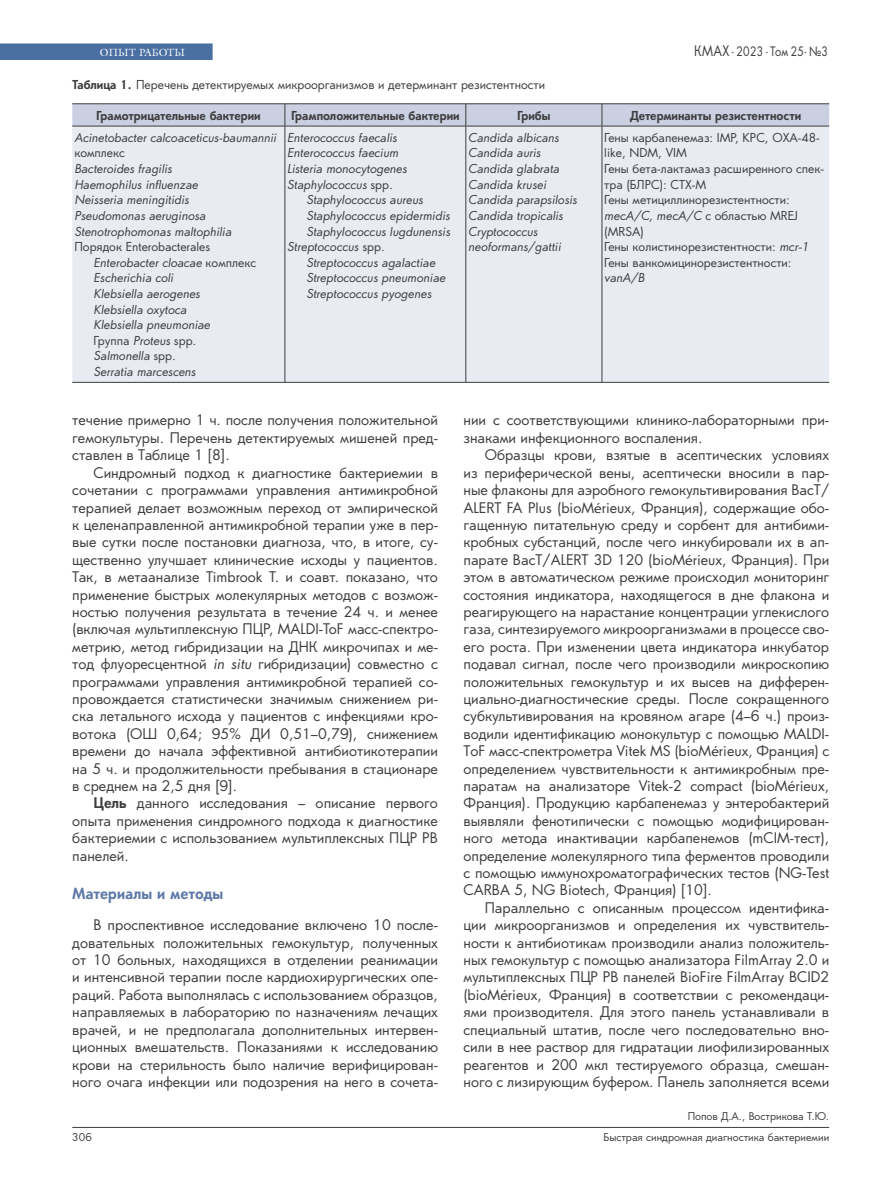
<style>
.page{position:relative;width:893px;height:1191px;background:#fff}
.page>*{position:absolute;margin:0;border:0;box-sizing:border-box;transform-origin:0 0}
.t1{font:700 15px "Orenburg C";letter-spacing:.01em;color:#5e79a8}
.t2{font:14.25px/17.4px "Orenburg C";color:#3e3e3f;text-align:justify}
.t3{font:12.75px "Orenburg C";letter-spacing:.015em;color:#3e3e3f;scale:.83 1}
.t4{font:italic 12px/15.6px "Orenburg C";color:#3e3e3f}
.t5{font:12px/15.6px "Orenburg C";color:#3e3e3f}
.t6{font:700 12px "Orenburg C";color:#3e3e3f}
.t7{font:10.5px "Orenburg C";color:#3e3e3f}
.t8{font:10.5px "AG Galleon C";letter-spacing:.01em;color:#fff}
.s1{font-size:14.1px}
.s2{font-weight:700}
.s3{font-style:normal}
.s4{font-style:italic}
.s5{font-family:"Trebuchet MS";font-size:12.9px}
</style>
<div class="page">
<hr style="left:72px;top:1127px;width:757px;height:1px;background:#3e3e3f">
<div style="left:0;top:43px;width:213px;height:17px;background:#4a70a2"></div>
<div style="left:72px;top:127px;width:757px;height:255px;background:#e8ebf2"></div>
<hr style="left:285px;top:126px;width:1px;height:256px;background:#3e3e3f">
<hr style="left:466px;top:126px;width:1px;height:256px;background:#3e3e3f">
<hr style="left:602px;top:126px;width:1px;height:256px;background:#3e3e3f">
<hr style="left:72px;top:382px;width:213px;height:1px;background:#3e3e3f">
<hr style="left:285px;top:382px;width:181px;height:1px;background:#3e3e3f">
<hr style="left:466px;top:382px;width:136px;height:1px;background:#3e3e3f">
<hr style="left:602px;top:382px;width:227px;height:1px;background:#3e3e3f">
<hr style="left:72px;top:103px;width:213px;height:1px;background:#3e3e3f">
<hr style="left:285px;top:103px;width:181px;height:1px;background:#3e3e3f">
<hr style="left:466px;top:103px;width:136px;height:1px;background:#3e3e3f">
<hr style="left:602px;top:103px;width:227px;height:1px;background:#3e3e3f">
<svg style="left:72px;top:104px;width:757px;height:22px;background:#c4c9db"></svg>
<hr style="left:72px;top:126px;width:213px;height:1px;background:#3e3e3f">
<hr style="left:285px;top:126px;width:181px;height:1px;background:#3e3e3f">
<hr style="left:466px;top:126px;width:136px;height:1px;background:#3e3e3f">
<hr style="left:602px;top:126px;width:227px;height:1px;background:#3e3e3f">
<p class="t8" style="left:100px;top:46px;width:87px">ОПЫТ РАБОТЫ</p>
<p class="t3" style="left:694px;top:44px;width:163px"><span class="s1">КМАХ</span> <sup>.</sup>2023 <sup>.</sup>Том 25<sup>.</sup>№3</p>
<p class="t5" style="left:72px;top:77px;width:474px"><span class="s2">Таблица 1.</span> Перечень детектируемых микроорганизмов и детерминант резистентности</p>
<p class="t6" style="left:96px;top:107px;width:166px">Грамотрицательные бактерии</p>
<p class="t6" style="left:291px;top:107px;width:170px">Грамположительные бактерии</p>
<p class="t6" style="left:517px;top:107px;width:35px">Грибы</p>
<p class="t6" style="left:630px;top:107px;width:173px">Детерминанты резистентности</p>
<p class="t4" style="left:74px;top:130px;width:204px">Acinetobacter calcoaceticus-baumannii</p>
<p class="t5" style="left:74px;top:145px;width:52px">комплекс</p>
<p class="t4" style="left:74px;top:161px;width:159px">Bacteroides fragilis<br>Haemophilus influenzae<br>Neisseria meningitidis<br>Pseudomonas aeruginosa<br>Stenotrophomonas maltophilia</p>
<p class="t4" style="left:94px;top:239px;width:164px;text-indent:-19px"><span class="s3">Порядок Enterobacterales<br></span>Enterobacter cloacae <span class="s3">комплекс<br></span>Escherichia coli<br>Klebsiella aerogenes<br>Klebsiella oxytoca<br>Klebsiella pneumoniae<br><span class="s3">Группа</span> Proteus <span class="s3">spp</span>.<br>Salmonella <span class="s3">spp</span>.<br>Serratia marcescens</p>
<p class="t4" style="left:468px;top:130px;width:110px">Candida albicans<br>Candida auris<br>Candida glabrata<br>Candida krusei<br>Candida parapsilosis<br>Candida tropicalis<br>Cryptococcus neoformans/gattii</p>
<p class="t5" style="left:604px;top:130px;width:221px">Гены карбапенемаз: IMP, KPC, OXA-48- like, NDM, VIM<br>Гены бета-лактамаз расширенного спек&shy;тра (БЛРС): CTX-M<br>Гены метициллинорезистентности: <span class="s4">mecA/C, mecA/C</span> с областью MREJ (MRSA)<br>Гены колистинорезистентности: <span class="s4">mcr-1<br></span>Гены ванкомицинорезистентности:</p>
<p class="t4" style="left:604px;top:270px;width:42px">vanA/B</p>
<p class="t4" style="left:287px;top:130px;width:121px">Enterococcus faecalis<br>Enterococcus faecium<br>Listeria monocytogenes<br>Staphylococcus <span class="s3">spp</span>.</p>
<p class="t4" style="left:306px;top:192px;width:118px">Staphylococcus aureus</p>
<p class="t4" style="left:306px;top:208px;width:145px">Staphylococcus epidermidis</p>
<p class="t4" style="left:306px;top:223px;width:145px">Staphylococcus lugdunensis</p>
<p class="t4" style="left:287px;top:239px;width:99px">Streptococcus <span class="s3">spp</span>.</p>
<p class="t4" style="left:306px;top:255px;width:130px">Streptococcus agalactiae</p>
<p class="t4" style="left:306px;top:270px;width:140px">Streptococcus pneumoniae</p>
<p class="t4" style="left:306px;top:286px;width:127px">Streptococcus pyogenes</p>
<p class="t2" style="left:72px;top:412px;width:367px">течение примерно 1 ч. после получения положительной гемокультуры. Перечень детектируемых мишеней пред&shy;ставлен в Таблице 1 [8].</p>
<p class="t2" style="left:72px;top:464px;width:367px;text-indent:21px">Синдромный подход к диагностике бактериемии в сочетании с программами управления антимикробной терапией делает возможным переход от эмпирической к целенаправленной антимикробной терапии уже в пер&shy;вые сутки после постановки диагноза, что, в итоге, су&shy;щественно улучшает клинические исходы у пациентов.<br>Так, в метаанализе Timbrook T. и соавт. показано, что применение быстрых молекулярных методов с возмож&shy;ностью получения результата в течение 24 ч. и менее (включая мультиплексную ПЦР, MALDI-ToF масс-спектро&shy;метрию, метод гибридизации на ДНК микрочипах и ме&shy;тод флуоресцентной <span class="s4">in situ</span> гибридизации) совместно с программами управления антимикробной терапией со&shy;провождается статистически значимым снижением ри&shy;ска летального исхода у пациентов с инфекциями кро&shy;вотока (ОШ 0,64; 95% ДИ 0,51–0,79), снижением времени до начала эффективной антибиотикотерапии на 5 ч. и продолжительности пребывания в стационаре в среднем на 2,5 дня [9].</p>
<p class="t2" style="left:72px;top:794px;width:367px;text-indent:21px"><span class="s2">Цель</span> данного исследования – описание первого опыта применения синдромного подхода к диагностике бактериемии с использованием мультиплексных ПЦР РВ панелей.</p>
<p class="t1" style="left:72px;top:884px;width:152px">Материалы и методы</p>
<p class="t2" style="left:72px;top:916px;width:367px;text-indent:21px">В проспективное исследование включено 10 после&shy;довательных положительных гемокультур, полученных от 10 больных, находящихся в отделении реанимации и интенсивной терапии после кардиохирургических опе&shy;раций. Работа выполнялась с использованием образцов, направляемых в лабораторию по назначениям лечащих врачей, и не предполагала дополнительных интервен&shy;ционных вмешательств. Показаниями к исследованию крови на стерильность было наличие верифицирован&shy;ного очага инфекции или подозрения на него в сочета-</p>
<p class="t7" style="left:72px;top:1131px;width:21px">306</p>
<p class="t2" style="left:463px;top:412px;width:367px">нии с соответствующими клинико-лабораторными при&shy;знаками инфекционного воспаления.</p>
<p class="t2" style="left:463px;top:446px;width:367px;text-indent:21px">Образцы крови, взятые в асептических условиях из периферической вены, асептически вносили в пар&shy;ные флаконы для аэробного гемокультивирования BacT/ ALERT FA Plus (bioM<span class="s5">é</span>rieux, Франция), содержащие обо&shy;гащенную питательную среду и сорбент для антибими&shy;кробных субстанций, после чего инкубировали их в ап&shy;парате BacT/ALERT 3D 120 (bioM<span class="s5">é</span>rieux, Франция). При этом в автоматическом режиме происходил мониторинг состояния индикатора, находящегося в дне флакона и реагирующего на нарастание концентрации углекислого газа, синтезируемого микроорганизмами в процессе сво&shy;его роста. При изменении цвета индикатора инкубатор подавал сигнал, после чего производили микроскопию положительных гемокультур и их высев на дифферен&shy;циально-диагностические среды. После сокращенного субкультивирования на кровяном агаре (4–6 ч.) произ&shy;водили идентификацию монокультур с помощью MALDI-TоF масс-спектрометра Vitek MS (bioM<span class="s5">é</span>rieux, Франция) с определением чувствительности к антимикробным пре&shy;паратам на анализаторе Vitek-2 compact (bioM<span class="s5">é</span>rieux, Франция). Продукцию карбапенемаз у энтеробактерий выявляли фенотипически с помощью модифицирован&shy;ного метода инактивации карбапенемов (mCIM-тест), определение молекулярного типа ферментов проводили с помощью иммунохроматографических тестов (NG-Test CARBA 5, NG Biotech, Франция) [10].</p>
<p class="t2" style="left:463px;top:899px;width:367px;text-indent:21px">Параллельно с описанным процессом идентифика&shy;ции микроорганизмов и определения их чувствитель&shy;ности к антибиотикам производили анализ положитель&shy;ных гемокультур с помощью анализатора FilmArray 2.0 и мультиплексных ПЦР РВ панелей BioFire FilmArray BCID2 (bioM<span class="s5">é</span>rieux, Франция) в соответствии с рекомендаци&shy;ями производителя. Для этого панель устанавливали в специальный штатив, после чего последовательно вно&shy;сили в нее раствор для гидратации лиофилизированных реагентов и 200 мкл тестируемого образца, смешан&shy;ного с лизирующим буфером. Панель заполняется всеми</p>
<p class="t7" style="left:688px;top:1110px;width:143px">Попов Д.А., Вострикова Т.Ю.</p>
<p class="t7" style="left:603px;top:1131px;width:227px">Быстрая синдромная диагностика бактериемии</p>
</div>
